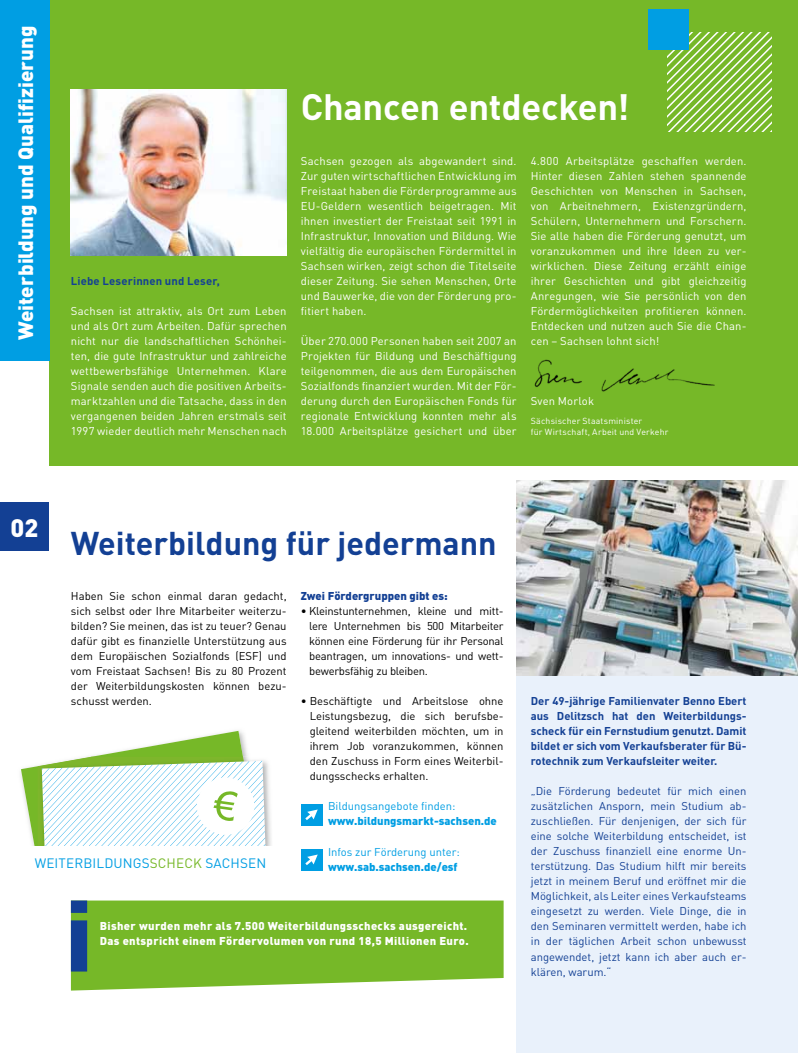
<style>
.page{position:relative;width:798px;height:1053px;background:#fff}
.page>*{position:absolute;margin:0;border:0;box-sizing:border-box;transform-origin:0 0}
.t1{font:700 36.25px "DIN";letter-spacing:-.01em;color:#fff}
.t2{font:700 32.5px "DIN";color:#134094}
.t3{font:900 25px "DIN";color:#fff}
.t4{font:900 20.5px "DIN";color:#fff}
.t5{font:13.5px "DIN";letter-spacing:.01em;color:#009ee3}
.t6{font:11.25px/15px "DIN";letter-spacing:.01em;color:#fff;text-align:justify}
.t7{font:11.25px/15px "DIN";color:#000;text-align:justify}
.t8{font:11.25px/15px "DIN";color:#134094;text-align:justify}
.t9{font:700 11.25px/15px "DIN";color:#134094;text-align:justify}
.t10{font:900 11.25px/15px "DIN";letter-spacing:.03em;color:#fff}
.t11{font:900 11.25px "DIN";color:#009ee3}
.t12{font:11.25px "DIN";color:#009ee3}
.t13{font:900 11.25px "DIN";color:#134094}
.t14{font:8.75px/11.2px "DIN";letter-spacing:.02em;color:#fff}
.s1{color:#76b828}
</style>
<div class="page">
<div style="left:516px;top:491px;width:281px;height:561px;background:#e9f1fb"></div>
<img style="left:516px;top:480px;width:281px;height:195px">
<div style="left:50px;top:0;width:747px;height:465px;background:#76b828"></div>
<img style="left:71px;top:89px;width:215px;height:166px">
<img style="left:265px;top:761px;width:6px;height:85px">
<svg style="left:21px;top:730px;width:244px;height:116px"></svg>
<svg style="left:667px;top:33px;width:103px;height:98px"></svg>
<div style="left:648px;top:10px;width:40px;height:40px;background:#009ee3"></div>
<svg style="left:71px;top:900px;width:432px;height:90px;background:#7fbc37"></svg>
<svg style="left:71px;top:900px;width:16px;height:71px"></svg>
<div style="left:0;top:502px;width:49px;height:49px;background:#134094"></div>
<div style="left:0;top:0;width:50px;height:360px;background:#009ee3"></div>
<img style="left:534px;top:359px;width:181px;height:33px">
<div style="left:301px;top:804px;width:21px;height:21px;background:#009ee3"></div>
<svg style="left:305px;top:809px;width:12px;height:11px"></svg>
<div style="left:301px;top:849px;width:21px;height:21px;background:#009ee3"></div>
<svg style="left:305px;top:854px;width:12px;height:11px"></svg>
<h3 class="t4" style="left:12px;top:340px;width:316px;rotate:-90deg">Weiterbildung und Qualifizierung</h3>
<h3 class="t3" style="left:11px;top:511px;width:29px">02</h3>
<p class="t9" style="left:71px;top:273px;width:150px">Liebe Leserinnen und Leser,</p>
<p class="t6" style="left:71px;top:303px;width:217px">Sachsen ist attraktiv, als Ort zum Leben und als Ort zum Arbeiten. Dafür sprechen nicht nur die landschaftlichen Schönhei&shy;ten, die gute Infrastruktur und zahlreiche wettbewerbsfähige Unternehmen. Klare Signale senden auch die positiven Arbeits&shy;marktzahlen und die Tatsache, dass in den vergangenen beiden Jahren erstmals seit 1997 wieder deutlich mehr Menschen nach</p>
<h1 class="t1" style="left:301px;top:83px;width:330px">Chancen entdecken!</h1>
<p class="t6" style="left:301px;top:153px;width:217px">Sachsen gezogen als abgewandert sind.<br>Zur guten wirtschaftlichen Entwicklung im Freistaat haben die Förderprogramme aus EU-Geldern wesentlich beigetragen. Mit ihnen investiert der Freistaat seit 1991 in Infrastruktur, Innovation und Bildung. Wie vielfältig die europäischen Fördermittel in Sachsen wirken, zeigt schon die Titelseite dieser Zeitung. Sie sehen Menschen, Orte und Bauwerke, die von der Förderung pro&shy;fitiert haben.</p>
<p class="t6" style="left:301px;top:333px;width:217px">Über 270.000 Personen haben seit 2007 an Projekten für Bildung und Beschäftigung teilgenommen, die aus dem Europäischen Sozialfonds finanziert wurden. Mit der För&shy;derung durch den Europäischen Fonds für regionale Entwicklung konnten mehr als 18.000 Arbeitsplätze gesichert und über</p>
<p class="t6" style="left:530px;top:153px;width:217px">4.800 Arbeitsplätze geschaffen werden.<br>Hinter diesen Zahlen stehen spannende Geschichten von Menschen in Sachsen, von Arbeitnehmern, Existenzgründern, Schülern, Unternehmern und Forschern.<br>Sie alle haben die Förderung genutzt, um voranzukommen und ihre Ideen zu ver&shy;wirklichen. Diese Zeitung erzählt einige ihrer Geschichten und gibt gleichzeitig Anregungen, wie Sie persönlich von den Fördermöglichkeiten profitieren können.<br>Entdecken und nutzen auch Sie die Chan&shy;cen – Sachsen lohnt sich!</p>
<p class="t6" style="left:530px;top:393px;width:65px">Sven Morlok</p>
<p class="t14" style="left:530px;top:415px;width:139px">Sächsischer Staatsminister<br>für Wirtschaft, Arbeit und Verkehr</p>
<h2 class="t2" style="left:71px;top:522px;width:427px">Weiterbildung für jedermann</h2>
<p class="t7" style="left:71px;top:588px;width:217px">Haben Sie schon einmal daran gedacht, sich selbst oder Ihre Mitarbeiter weiterzu&shy;bilden? Sie meinen, das ist zu teuer? Genau dafür gibt es finanzielle Unterstützung aus dem Europäischen Sozialfonds (ESF) und vom Freistaat Sachsen! Bis zu 80 Prozent der Weiterbildungskosten können bezu&shy;schusst werden.</p>
<p class="t5" style="left:35px;top:855px;width:233px">WEITERBILDUNGS<span class="s1">SCHECK</span> SACHSEN</p>
<p class="t13" style="left:301px;top:588px;width:148px">Zwei Fördergruppen gibt es:</p>
<p class="t7" style="left:309px;top:603px;width:196px;text-indent:-8px">• Kleinstunternehmen, kleine und mitt&shy;lere Unternehmen bis 500 Mitarbeiter können eine Förderung für ihr Personal beantragen, um innovations- und wett&shy;bewerbsfähig zu bleiben.</p>
<p class="t7" style="left:309px;top:693px;width:195px;text-indent:-9px">• Beschäftigte und Arbeitslose ohne Leistungsbezug, die sich berufsbe&shy;gleitend weiterbilden möchten, um in ihrem Job voranzukommen, können den Zuschuss in Form eines Weiterbil&shy;dungsschecks erhalten.</p>
<p class="t12" style="left:328px;top:799px;width:129px">Bildungsangebote finden:</p>
<p class="t11" style="left:328px;top:813px;width:170px">www.bildungsmarkt-sachsen.de</p>
<p class="t12" style="left:328px;top:844px;width:133px">Infos zur Förderung unter:</p>
<p class="t11" style="left:328px;top:858px;width:131px">www.sab.sachsen.de/esf</p>
<p class="t10" style="left:100px;top:917px;width:370px">Bisher wurden mehr als 7.500 Weiterbildungsschecks ausgereicht.<br>Das entspricht einem Fördervolumen von rund 18,5 Millionen Euro.</p>
<p class="t9" style="left:530px;top:693px;width:217px">Der 49-jährige Familienvater Benno Ebert aus Delitzsch hat den Weiterbildungs&shy;scheck für ein Fernstudium genutzt. Damit bildet er sich vom Verkaufsberater für Bü&shy;rotechnik zum Verkaufsleiter weiter.</p>
<p class="t8" style="left:530px;top:783px;width:217px">„Die Förderung bedeutet für mich einen zusätzlichen Ansporn, mein Studium ab&shy;zuschließen. Für denjenigen, der sich für eine solche Weiterbildung entscheidet, ist der Zuschuss finanziell eine enorme Un&shy;terstützung. Das Studium hilft mir bereits jetzt in meinem Beruf und eröffnet mir die Möglichkeit, als Leiter eines Verkaufsteams eingesetzt zu werden. Viele Dinge, die in den Seminaren vermittelt werden, habe ich in der täglichen Arbeit schon unbewusst angewendet, jetzt kann ich aber auch er&shy;klären, warum.“</p>
</div>
